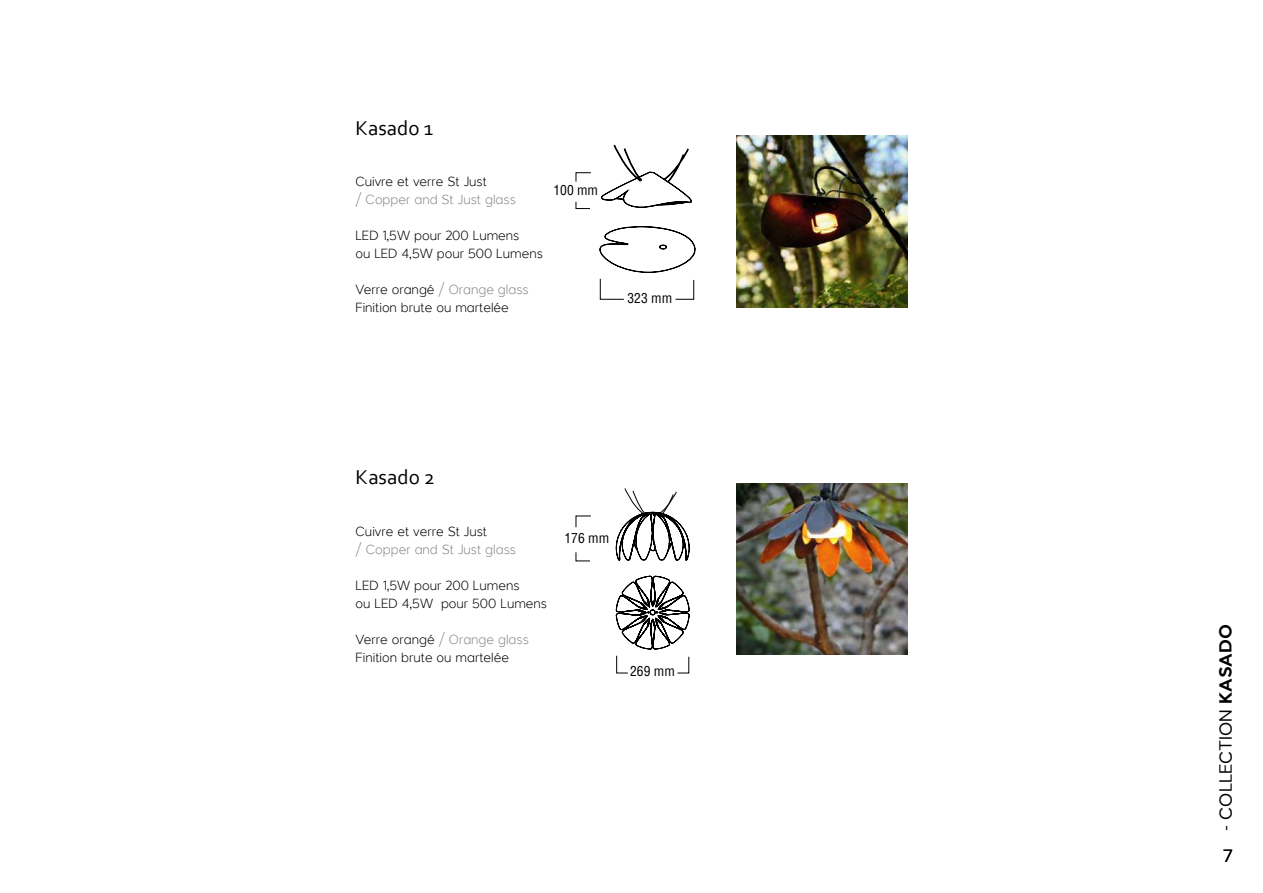
<style>
.page{position:relative;width:1263px;height:893px;background:#fff}
.page>*{position:absolute;margin:0;border:0;box-sizing:border-box;transform-origin:0 0}
.t1{font:21px "Corbel";color:#000}
.t2{font:18px "Larke Neue";color:#000}
.t3{font:100 13.5px/18px "Larke Neue";color:#000}
.t4{font:100 13.5px "Larke Neue";color:#878787}
.t5{font:condensed 13.5px "Helvetica LT Std";color:#000}
.s1{color:#878787}
.s2{font-weight:700}
</style>
<div class="page">
<img style="left:737px;top:483px;width:170px;height:172px">
<img style="left:737px;top:136px;width:170px;height:171px">
<svg style="left:601px;top:145px;width:91px;height:63px"></svg>
<svg style="left:575px;top:172px;width:16px;height:10px"></svg>
<svg style="left:575px;top:515px;width:16px;height:13px"></svg>
<svg style="left:599px;top:226px;width:97px;height:74px"></svg>
<svg style="left:615px;top:488px;width:75px;height:186px"></svg>
<svg style="left:575px;top:201px;width:15px;height:8px"></svg>
<svg style="left:575px;top:552px;width:15px;height:10px"></svg>
<h1 class="t1" style="left:355px;top:115px;width:79px">Kasado 1</h1>
<p class="t3" style="left:355px;top:173px;width:133px">Cuivre et verre St Just</p>
<p class="t4" style="left:355px;top:192px;width:162px">/ Copper and St Just glass</p>
<p class="t3" style="left:355px;top:227px;width:189px">LED 1,5W pour 200 Lumens<br>ou LED 4,5W pour 500 Lumens</p>
<p class="t3" style="left:355px;top:281px;width:175px">Verre orangé <span class="s1">/ Orange glass<br></span>Finition brute ou martelée</p>
<p class="t5" style="left:553px;top:181px;width:46px">100 mm</p>
<p class="t5" style="left:627px;top:289px;width:46px">323 mm</p>
<h1 class="t1" style="left:356px;top:464px;width:81px">Kasado 2</h1>
<p class="t3" style="left:356px;top:523px;width:133px">Cuivre et verre St Just</p>
<p class="t4" style="left:356px;top:542px;width:162px">/ Copper and St Just glass</p>
<p class="t3" style="left:356px;top:577px;width:193px">LED 1,5W pour 200 Lumens<br>ou LED 4,5W pour 500 Lumens</p>
<p class="t3" style="left:356px;top:631px;width:175px">Verre orangé <span class="s1">/ Orange glass<br></span>Finition brute ou martelée</p>
<p class="t5" style="left:564px;top:530px;width:46px">176 mm</p>
<p class="t5" style="left:630px;top:662px;width:46px">269 mm</p>
<h2 class="t2" style="left:1214px;top:831px;width:208px;rotate:-90deg">- COLLECTION <span class="s2">KASADO</span></h2>
<h2 class="t2" style="left:1223px;top:844px;width:12px">7</h2>
</div>
